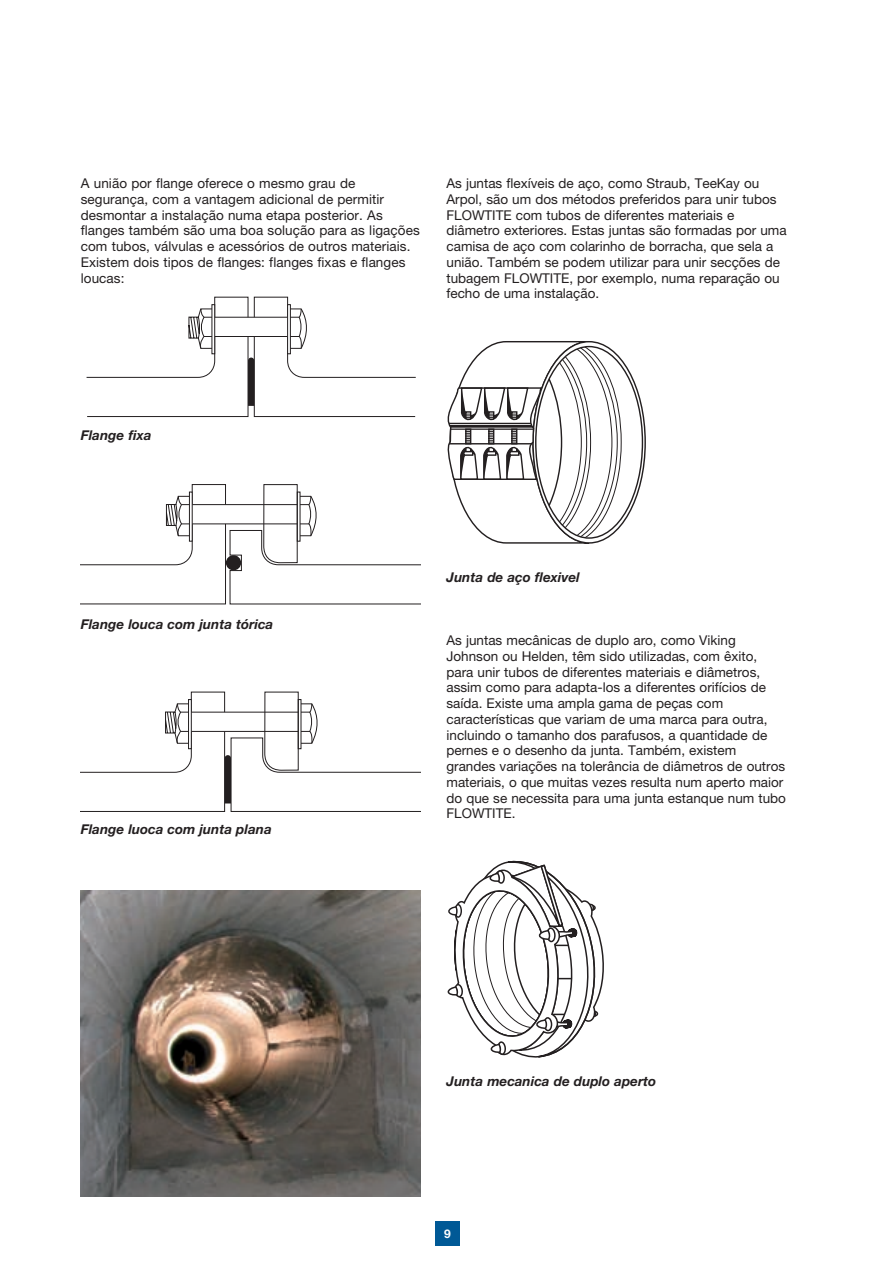
<style>
.page{position:relative;width:893px;height:1263px;background:#fff}
.page>*{position:absolute;margin:0;border:0;box-sizing:border-box;transform-origin:0 0}
.t1{font:13.5px/15.8px "Helvetica Neue LT Pro";color:#231f20}
.t2{font:italic 700 13.5px "Helvetica Neue LT Pro";color:#231f20}
.t3{font:700 12px "Helvetica Neue LT Pro";color:#fff}
</style>
<div class="page">
<div style="left:436px;top:1221px;width:24px;height:24px;background:#005996"></div>
<svg style="left:86px;top:296px;width:330px;height:121px"></svg>
<svg style="left:81px;top:484px;width:340px;height:121px"></svg>
<svg style="left:81px;top:691px;width:340px;height:121px"></svg>
<hr style="left:444px;top:425px;width:94px;height:3px;background:#231f20">
<hr style="left:444px;top:443px;width:94px;height:1px;background:#231f20">
<hr style="left:444px;top:423px;width:94px;height:1px;background:#231f20">
<hr style="left:444px;top:428px;width:94px;height:2px;background:#231f20">
<svg style="left:446px;top:341px;width:200px;height:203px"></svg>
<svg style="left:447px;top:861px;width:157px;height:197px"></svg>
<img style="left:81px;top:890px;width:340px;height:306px">
<p class="t1" style="left:81px;top:175px;width:340px">A união por flange oferece o mesmo grau de segurança, com a vantagem adicional de permitir desmontar a instalação numa etapa posterior. As flanges também são uma boa solução para as ligações com tubos, válvulas e acessórios de outros materiais.<br>Existem dois tipos de flanges: flanges fixas e flanges loucas:</p>
<p class="t1" style="left:446px;top:175px;width:342px">As juntas flexíveis de aço, como Straub, TeeKay ou Arpol, são um dos métodos preferidos para unir tubos FLOWTITE com tubos de diferentes materiais e diâmetro exteriores. Estas juntas são formadas por uma camisa de aço com colarinho de borracha, que sela a união. Também se podem utilizar para unir secções de tubagem FLOWTITE, por exemplo, numa reparação ou fecho de uma instalação.</p>
<p class="t2" style="left:81px;top:427px;width:72px">Flange fixa</p>
<p class="t2" style="left:81px;top:616px;width:194px">Flange louca com junta tórica</p>
<p class="t2" style="left:81px;top:821px;width:193px">Flange luoca com junta plana</p>
<p class="t2" style="left:446px;top:569px;width:135px">Junta de aço flexivel</p>
<p class="t1" style="left:446px;top:632px;width:341px">As juntas mecânicas de duplo aro, como Viking Johnson ou Helden, têm sido utilizadas, com êxito, para unir tubos de diferentes materiais e diâmetros, assim como para adapta-los a diferentes orifícios de saída. Existe uma ampla gama de peças com características que variam de uma marca para outra, incluindo o tamanho dos parafusos, a quantidade de pernes e o desenho da junta. Também, existem grandes variações na tolerância de diâmetros de outros materiais, o que muitas vezes resulta num aperto maior do que se necessita para uma junta estanque num tubo FLOWTITE.</p>
<p class="t2" style="left:446px;top:1073px;width:211px">Junta mecanica de duplo aperto</p>
<p class="t3" style="left:444px;top:1226px;width:8px">9</p>
</div>
